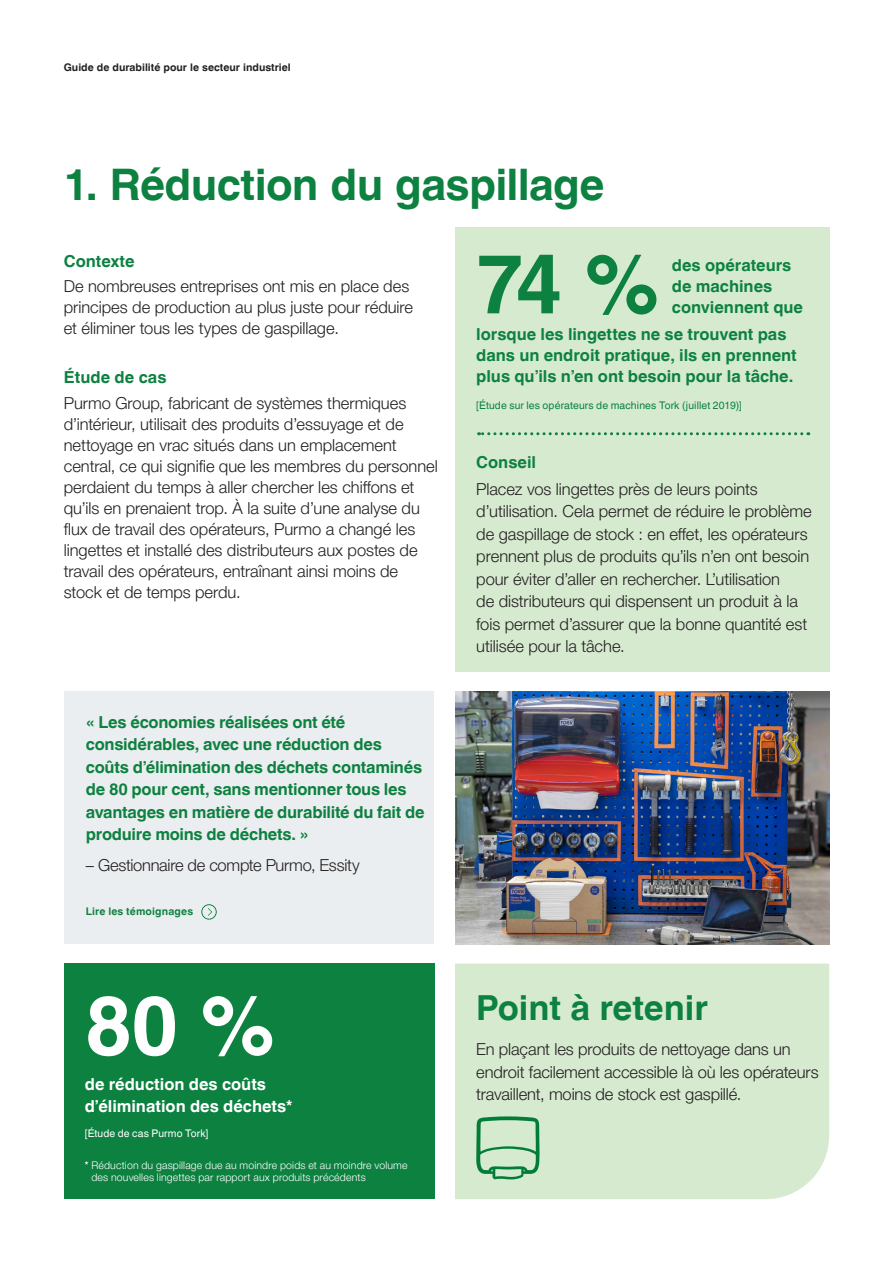
<style>
.page{position:relative;width:893px;height:1263px;background:#fff}
.page>*{position:absolute;margin:0;border:0;box-sizing:border-box;transform-origin:0 0}
.Text{font:700 82.5px "Helvetica World";color:#fff}
.Text-2{font:700 82.5px "Helvetica World";color:#0d8140}
.Main_heading{font:700 43.5px "Helvetica World";letter-spacing:-.015em;color:#0d8140}
.leavel_2_heading{font:700 34.5px "Helvetica World";color:#0d8140}
.Text-3{font:16.5px/21px "Helvetica Neue World 45 Lt";letter-spacing:-.005em;color:#231f20}
.Text-4{font:700 16.5px/22.5px "Helvetica World";letter-spacing:-.01em;color:#0d8140}
.Text-5{font:700 16.5px/22.5px "Helvetica World";color:#fff}
.leavel_2_heading-2{font:700 16.5px "Helvetica World";color:#0d8140}
.Text-6{font:10.5px "Helvetica Neue World 45 Lt";letter-spacing:.015em;color:#fff}
.Text-7{font:10.5px "Helvetica World";letter-spacing:.015em;color:#0d8140}
.Page_header{font:700 10.5px "Helvetica World";color:#231f20}
.Text-8{font:10.5px "Helvetica World";letter-spacing:.015em;color:#fff}
.Text-9{font:700 10.5px "Helvetica World";letter-spacing:.015em;color:#108240}
</style>
<div class="page">
<img style="left:455px;top:691px;width:374px;height:253px">
<div style="left:455px;top:227px;width:374px;height:445px;background:#d6ead0"></div>
<div style="left:64px;top:963px;width:370px;height:236px;background:#0d8140"></div>
<div style="left:64px;top:691px;width:370px;height:253px;background:#ebeef0"></div>
<div style="left:455px;top:963px;width:374px;height:236px;background:#d6ead0"></div>
<svg style="left:479px;top:432px;width:323px;height:3px"></svg>
<svg style="left:201px;top:904px;width:16px;height:15px"></svg>
<svg style="left:476px;top:1116px;width:64px;height:63px;background:#9fcea8"></svg>
<p class="Page_header" style="left:64px;top:62px;width:229px">Guide de durabilité pour le secteur industriel</p>
<p class="Main_heading" style="left:64px;top:160px;width:542px">1. Réduction du gaspillage</p>
<p class="leavel_2_heading-2" style="left:64px;top:251px;width:72px">Contexte</p>
<p class="Text-3" style="left:64px;top:276px;width:351px">De nombreuses entreprises ont mis en place des principes de production au plus juste pour réduire et éliminer tous les types de gaspillage.</p>
<p class="leavel_2_heading-2" style="left:64px;top:368px;width:104px">Étude de cas</p>
<p class="Text-3" style="left:64px;top:392px;width:376px">Purmo Group, fabricant de systèmes thermiques d’intérieur, utilisait des produits d’essuyage et de nettoyage en vrac situés dans un emplacement central, ce qui signifie que les membres du personnel perdaient du temps à aller chercher les chiffons et qu’ils en prenaient trop. À la suite d’une analyse du flux de travail des opérateurs, Purmo a changé les lingettes et installé des distributeurs aux postes de travail des opérateurs, entraînant ainsi moins de stock et de temps perdu.</p>
<p class="Text-4" style="left:86px;top:711px;width:340px">« Les économies réalisées ont été considérables, avec une réduction des coûts d’élimination des déchets contaminés de 80 pour cent, sans mentionner tous les avantages en matière de durabilité du fait de produire moins de déchets. »</p>
<p class="Text-3" style="left:86px;top:855px;width:275px">– Gestionnaire de compte Purmo, Essity</p>
<p class="Text-9" style="left:86px;top:905px;width:109px">Lire les témoignages</p>
<p class="Text" style="left:85px;top:978px;width:192px">80 %</p>
<p class="Text-5" style="left:85px;top:1073px;width:209px">de réduction des coûts d’élimination des déchets*</p>
<p class="Text-8" style="left:85px;top:1127px;width:125px">[Étude de cas Purmo Tork]</p>
<p class="Text-6" style="left:85px;top:1159px;width:324px">* Réduction du gaspillage due au moindre poids et au moindre volume</p>
<p class="Text-6" style="left:91px;top:1171px;width:276px">des nouvelles lingettes par rapport aux produits précédents</p>
<p class="Text-2" style="left:476px;top:237px;width:185px">74 %</p>
<p class="Text-4" style="left:672px;top:255px;width:133px;line-height:21px">des opérateurs de machines conviennent que</p>
<p class="Text-4" style="left:476px;top:324px;width:322px;line-height:21px">lorsque les lingettes ne se trouvent pas dans un endroit pratique, ils en prennent plus qu’ils n’en ont besoin pour la tâche.</p>
<p class="Text-7" style="left:476px;top:399px;width:267px">[Étude sur les opérateurs de machines Tork (juillet 2019)]</p>
<p class="leavel_2_heading-2" style="left:476px;top:453px;width:61px">Conseil</p>
<p class="Text-3" style="left:476px;top:478px;width:337px;line-height:22.5px">Placez vos lingettes près de leurs points d’utilisation. Cela permet de réduire le problème de gaspillage de stock : en effet, les opérateurs prennent plus de produits qu’ils n’en ont besoin pour éviter d’aller en rechercher. L’utilisation<br>de distributeurs qui dispensent un produit à la fois permet d’assurer que la bonne quantité est utilisée pour la tâche.</p>
<p class="leavel_2_heading" style="left:476px;top:988px;width:233px">Point à retenir</p>
<p class="Text-3" style="left:476px;top:1038px;width:344px;line-height:22.5px">En plaçant les produits de nettoyage dans un endroit facilement accessible là où les opérateurs travaillent, moins de stock est gaspillé.</p>
</div>
